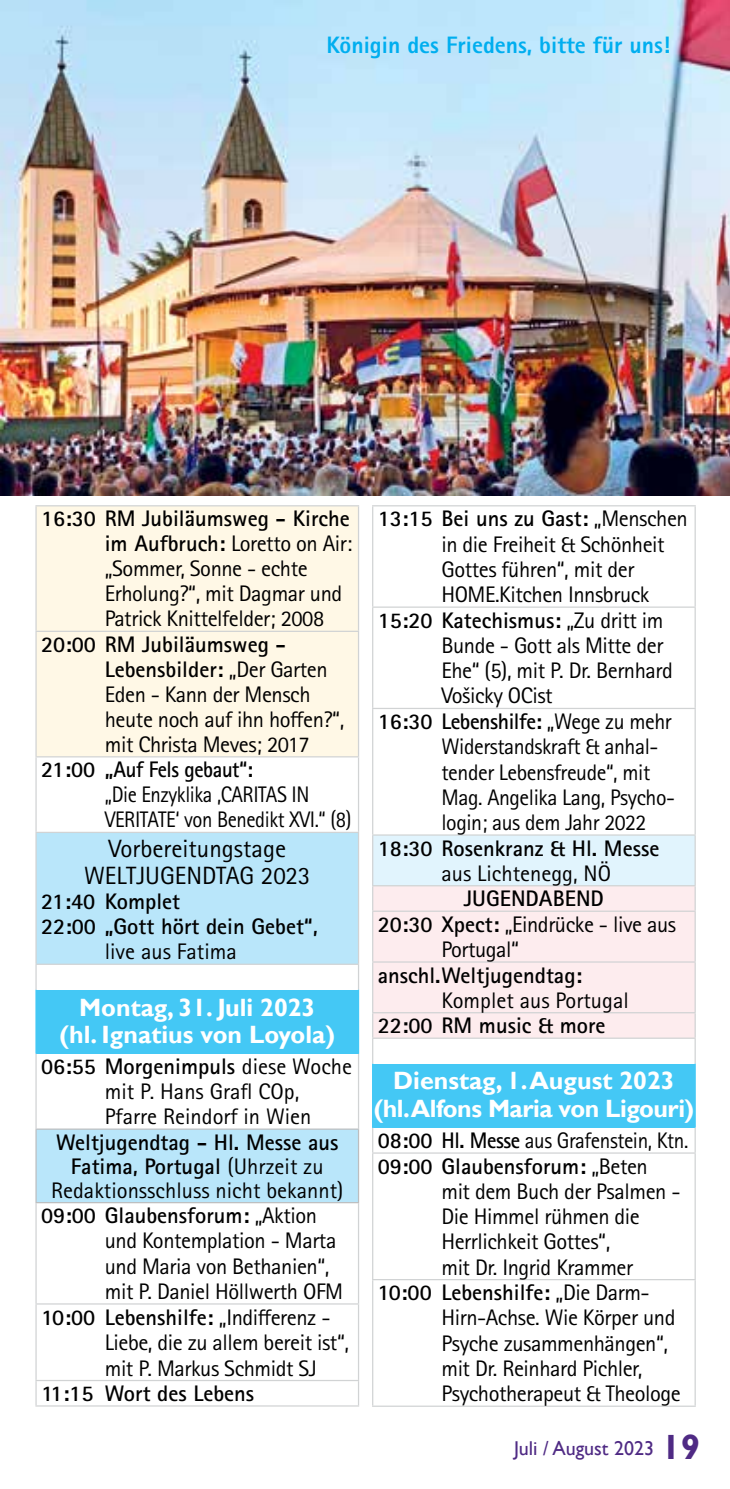
<style>
.page{position:relative;width:730px;height:1489px;background:#fff}
.page>*{position:absolute;margin:0;border:0;box-sizing:border-box;transform-origin:0 0}
.t1{font:700 25px/27.5px "Gill Sans";letter-spacing:-.02em;color:#fff;text-align:center}
.t2{font:700 25px/27.5px "Gill Sans";color:#fff;text-align:center}
.t3{font:25px/27.5px "Rotis Sans Serif Std";color:#000;text-align:center}
.t4{font:800 23.75px "Rotis Sans Serif Std";color:#00aeef}
.t5{font:22.5px/25.2px "Rotis Sans Serif Pro";letter-spacing:-.02em;color:#000}
.t6{font:700 22.5px/25px "Rotis Sans Serif Std";color:#000}
.t7{font:22.5px/25px "Rotis Sans Serif Std";color:#000}
.t8{font:22.5px/25px "Rotis Sans Serif Pro";letter-spacing:-.02em;color:#000;scale:.92 1}
.t9{font:700 22.5px "Rotis Sans Serif Std";letter-spacing:-.02em;color:#000}
.t10{font:20px "Gill Sans";color:#4f2a84}
.s1{font-family:"Rotis Sans Serif Std";font-weight:700}
.s2{font-family:"Rotis Sans Serif Pro";font-weight:400}
.s3{font-weight:700}
.s4{font-weight:400}
.s5{font-weight:700;font-size:35px}
</style>
<div class="page">
<div style="left:37px;top:506px;width:321px;height:250px;background:#fff8e6"></div>
<svg style="left:37px;top:833px;width:321px;height:368px;fill:#b9e6fa"></svg>
<div style="left:36px;top:989px;width:322px;height:64px;background:#44c8f5"></div>
<hr style="left:35px;top:505px;width:324px;height:1px;background:#d1d3d4">
<hr style="left:35px;top:630px;width:324px;height:2px;background:#d1d3d4">
<hr style="left:35px;top:756px;width:324px;height:1px;background:#d1d3d4">
<hr style="left:35px;top:1303px;width:324px;height:1px;background:#d1d3d4">
<hr style="left:35px;top:1379px;width:324px;height:1px;background:#d1d3d4">
<hr style="left:35px;top:1405px;width:324px;height:1px;background:#d1d3d4">
<hr style="left:35px;top:506px;width:2px;height:124px;background:#d1d3d4">
<hr style="left:358px;top:506px;width:1px;height:124px;background:#d1d3d4">
<hr style="left:35px;top:632px;width:2px;height:124px;background:#d1d3d4">
<hr style="left:358px;top:632px;width:1px;height:124px;background:#d1d3d4">
<hr style="left:35px;top:757px;width:2px;height:74px;background:#d1d3d4">
<hr style="left:358px;top:757px;width:1px;height:74px;background:#d1d3d4">
<hr style="left:35px;top:964px;width:2px;height:25px;background:#d1d3d4">
<svg style="left:358px;top:964px;width:1px;height:25px"></svg>
<hr style="left:35px;top:1053px;width:2px;height:75px;background:#d1d3d4">
<hr style="left:358px;top:1053px;width:1px;height:75px;background:#d1d3d4">
<hr style="left:35px;top:1203px;width:2px;height:100px;background:#d1d3d4">
<hr style="left:358px;top:1203px;width:1px;height:100px;background:#d1d3d4">
<hr style="left:35px;top:1304px;width:2px;height:75px;background:#d1d3d4">
<hr style="left:358px;top:1304px;width:1px;height:75px;background:#d1d3d4">
<hr style="left:35px;top:1380px;width:2px;height:25px;background:#d1d3d4">
<svg style="left:358px;top:1380px;width:1px;height:25px"></svg>
<hr style="left:35px;top:989px;width:2px;height:64px;background:#44c8f5">
<hr style="left:358px;top:989px;width:1px;height:64px;background:#44c8f5">
<hr style="left:35px;top:1128px;width:324px;height:1px;background:#bcbec0">
<hr style="left:35px;top:1129px;width:2px;height:72px;background:#bcbec0">
<hr style="left:358px;top:1129px;width:1px;height:72px;background:#bcbec0">
<hr style="left:35px;top:1201px;width:324px;height:2px;background:#bcbec0">
<hr style="left:35px;top:831px;width:324px;height:2px;background:#d1d3d4">
<hr style="left:35px;top:833px;width:2px;height:130px;background:#d1d3d4">
<hr style="left:358px;top:833px;width:1px;height:130px;background:#d1d3d4">
<hr style="left:35px;top:963px;width:324px;height:1px;background:#d1d3d4">
<svg style="left:373px;top:709px;width:321px;height:696px"></svg>
<div style="left:373px;top:835px;width:322px;height:50px;background:#e1f4fd"></div>
<div style="left:373px;top:886px;width:321px;height:151px;background:#fdecee"></div>
<div style="left:373px;top:1063px;width:322px;height:64px;background:#44c8f5"></div>
<hr style="left:372px;top:505px;width:324px;height:1px;background:#d1d3d4">
<hr style="left:372px;top:606px;width:324px;height:1px;background:#d1d3d4">
<hr style="left:372px;top:707px;width:324px;height:2px;background:#d1d3d4">
<hr style="left:372px;top:834px;width:324px;height:1px;background:#d1d3d4">
<hr style="left:372px;top:885px;width:324px;height:1px;background:#d1d3d4">
<hr style="left:372px;top:910px;width:324px;height:1px;background:#d1d3d4">
<hr style="left:372px;top:961px;width:324px;height:1px;background:#d1d3d4">
<hr style="left:372px;top:1012px;width:324px;height:1px;background:#d1d3d4">
<hr style="left:372px;top:1037px;width:324px;height:1px;background:#d1d3d4">
<hr style="left:372px;top:1152px;width:324px;height:1px;background:#d1d3d4">
<hr style="left:372px;top:1278px;width:324px;height:2px;background:#d1d3d4">
<hr style="left:372px;top:506px;width:1px;height:100px;background:#d1d3d4">
<hr style="left:694px;top:506px;width:2px;height:100px;background:#d1d3d4">
<hr style="left:372px;top:607px;width:1px;height:100px;background:#d1d3d4">
<hr style="left:694px;top:607px;width:2px;height:100px;background:#d1d3d4">
<hr style="left:372px;top:709px;width:1px;height:125px;background:#d1d3d4">
<hr style="left:694px;top:709px;width:2px;height:125px;background:#d1d3d4">
<hr style="left:372px;top:835px;width:1px;height:50px;background:#d1d3d4">
<hr style="left:694px;top:835px;width:2px;height:50px;background:#d1d3d4">
<svg style="left:372px;top:886px;width:1px;height:24px"></svg>
<hr style="left:694px;top:886px;width:2px;height:24px;background:#d1d3d4">
<hr style="left:372px;top:911px;width:1px;height:50px;background:#d1d3d4">
<hr style="left:694px;top:911px;width:2px;height:50px;background:#d1d3d4">
<hr style="left:372px;top:962px;width:1px;height:50px;background:#d1d3d4">
<hr style="left:694px;top:962px;width:2px;height:50px;background:#d1d3d4">
<hr style="left:694px;top:1013px;width:2px;height:24px;background:#d1d3d4">
<svg style="left:372px;top:1013px;width:1px;height:50px"></svg>
<hr style="left:694px;top:1038px;width:2px;height:25px;background:#d1d3d4">
<svg style="left:372px;top:1127px;width:1px;height:25px"></svg>
<hr style="left:694px;top:1127px;width:2px;height:25px;background:#d1d3d4">
<hr style="left:372px;top:1153px;width:1px;height:125px;background:#d1d3d4">
<hr style="left:694px;top:1153px;width:2px;height:125px;background:#d1d3d4">
<hr style="left:372px;top:1280px;width:1px;height:125px;background:#d1d3d4">
<hr style="left:694px;top:1280px;width:2px;height:125px;background:#d1d3d4">
<hr style="left:372px;top:1063px;width:1px;height:64px;background:#44c8f5">
<hr style="left:694px;top:1063px;width:2px;height:64px;background:#44c8f5">
<hr style="left:372px;top:1405px;width:324px;height:1px;background:#d1d3d4">
<img style="left:0;top:0;width:730px;height:495px">
<p class="t4" style="left:326px;top:30px;width:345px">Königin des Friedens, bitte für uns!</p>
<p class="t6" style="left:41px;top:506px;width:310px">16:30 RM Jubiläumsweg - Kirche</p>
<p class="t5" style="left:105px;top:531px;width:249px"><span class="s1">im Aufbruch:</span> Loretto on Air: „Sommer, Sonne - echte<br>Erholung?“, mit Dagmar und<br>Patrick Knittelfelder; 2008</p>
<p class="t6" style="left:105px;top:631px;width:224px;text-indent:-64px">20:00 RM Jubiläumsweg -<br>Lebensbilder: <span class="s2">„Der Garten</span></p>
<p class="t5" style="left:105px;top:682px;width:241px">Eden - Kann der Mensch heute noch auf ihn hoffen?“, mit Christa Meves; 2017</p>
<p class="t9" style="left:41px;top:755px;width:213px">21:00 „Auf Fels gebaut“:</p>
<p class="t8" style="left:105px;top:782px;width:270px">„Die Enzyklika ‚CARITAS IN<br>VERITATE‘ von Benedikt XVI.“ (8)</p>
<p class="t3" style="left:84px;top:834px;width:228px">Vorbereitungstage<br>WELTJUGENDTAG 2023</p>
<p class="t6" style="left:41px;top:888px;width:278px">21:40 Komplet<br>22:00 „Gott hört dein Gebet“,</p>
<p class="t7" style="left:105px;top:939px;width:134px">live aus Fatima</p>
<p class="t2" style="left:59px;top:993px;width:277px">Montag, 31. Juli 2023 (hl. Ignatius von Loyola)</p>
<p class="t7" style="left:105px;top:1053px;width:249px;text-indent:-64px"><span class="s3">06:55 Morgenimpuls</span> diese Woche mit P. Hans Grafl COp,<br>Pfarre Reindorf in Wien</p>
<p class="t6" style="left:56px;top:1128px;width:284px">Weltjugendtag - Hl. Messe aus</p>
<p class="t6" style="left:71px;top:1153px;width:254px">Fatima, Portugal <span class="s4">(Uhrzeit zu</span></p>
<p class="t7" style="left:51px;top:1177px;width:294px">Redaktionsschluss nicht bekannt)</p>
<p class="t6" style="left:41px;top:1202px;width:278px">09:00 Glaubensforum: <span class="s2">„Aktion</span></p>
<p class="t5" style="left:105px;top:1228px;width:240px">und Kontemplation - Marta und Maria von Bethanien“, mit P. Daniel Höllwerth OFM</p>
<p class="t6" style="left:41px;top:1303px;width:291px">10:00 Lebenshilfe: <span class="s2">„Indifferenz -</span></p>
<p class="t5" style="left:105px;top:1329px;width:246px">Liebe, die zu allem bereit ist“, mit P. Markus Schmidt SJ</p>
<p class="t6" style="left:41px;top:1380px;width:215px">11:15 Wort des Lebens</p>
<p class="t6" style="left:378px;top:506px;width:312px">13:15 Bei uns zu Gast: <span class="s2">„Menschen</span></p>
<p class="t5" style="left:441px;top:531px;width:225px">in die Freiheit &amp; Schönheit<br>Gottes führen“, mit der<br>HOME.Kitchen Innsbruck</p>
<p class="t6" style="left:378px;top:607px;width:287px">15:20 Katechismus: <span class="s2">„Zu dritt im</span></p>
<p class="t5" style="left:441px;top:633px;width:233px">Bunde - Gott als Mitte der<br>Ehe“ (5), mit P. Dr. Bernhard<br>Vošicky OCist</p>
<p class="t9" style="left:378px;top:707px;width:296px">16:30 Lebenshilfe: <span class="s2">„Wege zu mehr</span></p>
<p class="t5" style="left:441px;top:734px;width:235px">Widerstandskraft &amp; anhal&shy;tender Lebensfreude“, mit<br>Mag. Angelika Lang, Psycho&shy;login; aus dem Jahr 2022</p>
<p class="t6" style="left:378px;top:835px;width:283px">18:30 Rosenkranz &amp; Hl. Messe</p>
<p class="t7" style="left:441px;top:860px;width:171px">aus Lichtenegg, NÖ</p>
<p class="t6" style="left:464px;top:885px;width:141px">JUGENDABEND</p>
<p class="t5" style="left:441px;top:911px;width:236px;text-indent:-64px"><span class="s1">20:30 Xpect:</span> „Eindrücke - live aus<br>Portugal“</p>
<p class="t6" style="left:378px;top:961px;width:206px">anschl.Weltjugendtag:</p>
<p class="t7" style="left:441px;top:987px;width:189px">Komplet aus Portugal</p>
<p class="t6" style="left:378px;top:1012px;width:229px">22:00 RM music &amp; more</p>
<p class="t1" style="left:374px;top:1067px;width:322px">Dienstag, 1. August 2023 (hl.Alfons Maria von Ligouri)</p>
<p class="t6" style="left:378px;top:1127px;width:312px">08:00 Hl. Messe <span class="s4">aus Grafenstein, Ktn.<br></span>09:00 Glaubensforum: <span class="s2">„Beten</span></p>
<p class="t5" style="left:441px;top:1178px;width:241px">mit dem Buch der Psalmen -<br>Die Himmel rühmen die<br>Herrlichkeit Gottes“,<br>mit Dr. Ingrid Krammer</p>
<p class="t6" style="left:378px;top:1279px;width:274px">10:00 Lebenshilfe: <span class="s2">„Die Darm-</span></p>
<p class="t5" style="left:441px;top:1305px;width:241px">Hirn-Achse. Wie Körper und<br>Psyche zusammenhängen“, mit Dr. Reinhard Pichler,<br>Psychotherapeut &amp; Theologe</p>
<p class="t10" style="left:514px;top:1435px;width:187px">Juli / August 2023 <span class="s5">19</span></p>
</div>
